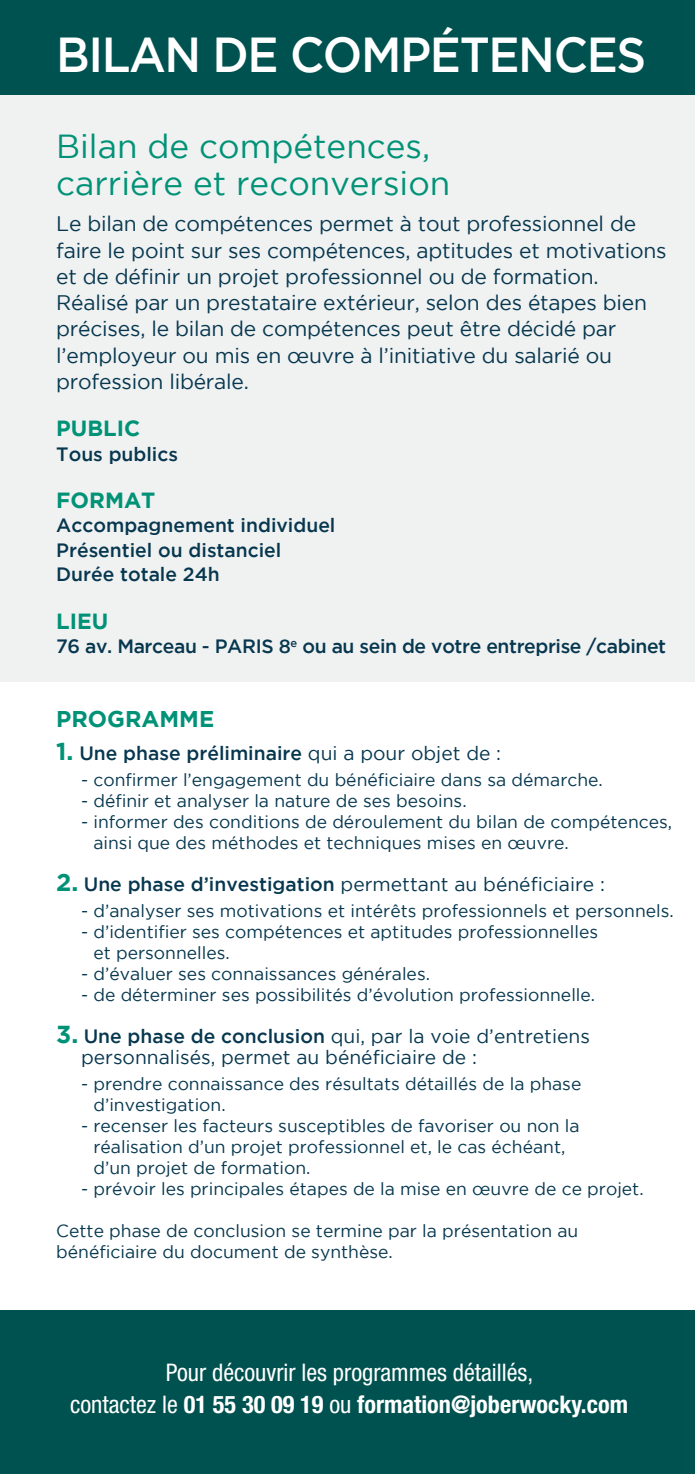
<style>
.page{position:relative;width:695px;height:1474px;background:#fff}
.page>*{position:absolute;margin:0;border:0;box-sizing:border-box;transform-origin:0 0}
.t1{font:500 49px "Gotham";letter-spacing:-.03em;color:#fff;scale:.95 1}
.t2{font:33.25px/36.8px "Gotham";color:#009277}
.t3{font:condensed 24.32px/32.4px "Helvetica Neue LT Std";color:#fff;text-align:center}
.t4{font:700 22.75px "Gotham";color:#009277}
.t5{font:700 21.88px "Gotham";color:#009277}
.t6{font:21px/26.2px "Gotham";letter-spacing:-.01em;color:#06374f}
.t7{font:19.25px/21px "Gotham";color:#06374f}
.t8{font:500 19.25px/24.5px "Gotham";color:#06374f}
.t9{font:500 19.25px "Gotham";letter-spacing:-.02em;color:#06374f}
.t10{font:17.5px/21px "Gotham";color:#06374f}
.s1{font-weight:700;font-size:24.5px;color:#009277}
.s2{font-weight:400}
.s3{font-weight:500}
.s4{font-weight:700}
</style>
<div class="page">
<div style="left:2px;top:0;width:689px;height:682px;background:#f0f1f1"></div>
<div style="left:2px;top:0;width:689px;height:94px;background:#005250"></div>
<div style="left:2px;top:1310px;width:689px;height:163px;background:#005250"></div>
<div style="left:685px;top:0;width:9px;height:682px;background:#f0f1f1"></div>
<div style="left:685px;top:0;width:9px;height:94px;background:#005351"></div>
<div style="left:685px;top:1310px;width:9px;height:163px;background:#005351"></div>
<div style="left:0;top:0;width:24px;height:682px;background:#f0f1f1"></div>
<div style="left:0;top:0;width:24px;height:94px;background:#005250"></div>
<div style="left:0;top:1310px;width:24px;height:163px;background:#005250"></div>
<h1 class="t1" style="left:46px;top:27px;width:622px">BILAN DE COMPÉTENCES</h1>
<h1 class="t1" style="left:56px;top:27px;width:622px">BILAN DE COMPÉTENCES</h1>
<h2 class="t2" style="left:46px;top:128px;width:395px">Bilan de compétences, carrière et reconversion</h2>
<p class="t6" style="left:46px;top:210px;width:612px">Le bilan de compétences permet à tout professionnel de faire le point sur ses compétences, aptitudes et motivations et de définir un projet professionnel ou de formation.<br>Réalisé par un prestataire extérieur, selon des étapes bien précises, le bilan de compétences peut être décidé par l’employeur ou mis en œuvre à l’initiative du salarié ou profession libérale.</p>
<p class="t5" style="left:46px;top:415px;width:85px">PUBLIC</p>
<p class="t8" style="left:46px;top:441px;width:123px">Tous publics</p>
<p class="t5" style="left:46px;top:487px;width:101px">FORMAT</p>
<p class="t8" style="left:46px;top:513px;width:281px">Accompagnement individuel<br>Présentiel ou distanciel<br>Durée totale 24h</p>
<p class="t5" style="left:46px;top:608px;width:54px">LIEU</p>
<p class="t9" style="left:46px;top:635px;width:611px">76 av. Marceau - PARIS 8<sup>e</sup> ou au sein de votre entreprise /cabinet</p>
<h2 class="t2" style="left:56px;top:128px;width:395px">Bilan de compétences, ca rière et reconversion</h2>
<p class="t6" style="left:56px;top:210px;width:612px">Le bilan de compétences permet à tout profe sionnel de faire le point sur ses compétences, aptitudes et motivations et de définir un projet profe sionnel ou de formation.<br>Réalisé par un prestataire extérieur, selon des étapes bien précises, le bilan de compétences peut être décidé par l’employeur ou mis en œuvre à l’initiative du salarié ou profe sion libérale.</p>
<p class="t5" style="left:56px;top:415px;width:85px">PUBLIC</p>
<p class="t8" style="left:56px;top:441px;width:123px">Tous publics</p>
<p class="t5" style="left:56px;top:487px;width:101px">FORMAT</p>
<p class="t8" style="left:56px;top:513px;width:281px">A compagnement individuel<br>Présentiel ou distanciel<br>Durée totale 24h</p>
<p class="t5" style="left:56px;top:608px;width:54px">LIEU</p>
<p class="t9" style="left:56px;top:635px;width:611px">76 av. Marceau - PARIS 8<sup>e</sup> ou au sein de votre entreprise /cabinet</p>
<h3 class="t4" style="left:46px;top:705px;width:159px">PROGRAMME</h3>
<p class="t8" style="left:46px;top:740px;width:446px"><span class="s1">1.</span> Une phase préliminaire <span class="s2">qui a pour objet de :</span></p>
<p class="t10" style="left:71px;top:768px;width:523px">- confirmer l’engagement du bénéficiaire dans sa démarche.</p>
<p class="t10" style="left:71px;top:789px;width:387px">- définir et analyser la nature de ses besoins.</p>
<p class="t10" style="left:83px;top:810px;width:580px;text-indent:-12px">- informer des conditions de déroulement du bilan de compétences, ainsi que des méthodes et techniques mises en œuvre.</p>
<p class="t7" style="left:46px;top:873px;width:550px"><span class="s1">2.</span> <span class="s3">Une phase d’investigation</span> permettant au bénéficiaire :</p>
<p class="t10" style="left:71px;top:899px;width:594px">- d’analyser ses motivations et intérêts professionnels et personnels.</p>
<p class="t10" style="left:83px;top:920px;width:506px;text-indent:-12px">- d’identifier ses compétences et aptitudes professionnelles et personnelles.</p>
<p class="t10" style="left:71px;top:962px;width:350px">- d’évaluer ses connaissances générales.</p>
<p class="t10" style="left:71px;top:983px;width:515px">- de déterminer ses possibilités d’évolution professionnelle.</p>
<p class="t7" style="left:71px;top:1025px;width:510px;text-indent:-25px"><span class="s1">3.</span> <span class="s3">Une phase de conclusion</span> qui, par la voie d’entretiens personnalisés, permet au bénéficiaire de :</p>
<p class="t10" style="left:83px;top:1072px;width:489px;text-indent:-12px">- prendre connaissance des résultats détaillés de la phase d’investigation.</p>
<p class="t10" style="left:83px;top:1114px;width:487px;text-indent:-12px">- recenser les facteurs susceptibles de favoriser ou non la réalisation d’un projet professionnel et, le cas échéant, d’un projet de formation.</p>
<p class="t10" style="left:71px;top:1177px;width:564px">- prévoir les principales étapes de la mise en œuvre de ce projet.</p>
<p class="t10" style="left:46px;top:1219px;width:523px">Cette phase de conclusion se termine par la présentation au bénéficiaire du document de synthèse.</p>
<h3 class="t4" style="left:56px;top:705px;width:159px">PROGRAMME</h3>
<p class="t8" style="left:56px;top:740px;width:446px"><span class="s1">1.</span> Une phase préliminaire <span class="s2">qui a pour objet de :</span></p>
<p class="t10" style="left:81px;top:768px;width:523px">- confirmer l’engagement du bénéficiaire dans sa démarche.</p>
<p class="t10" style="left:81px;top:789px;width:387px">- définir et analyser la nature de ses besoins.</p>
<p class="t10" style="left:93px;top:810px;width:580px;text-indent:-12px">- informer des cond tions de déroulement du bilan de compétences, ainsi que des méthodes et techniques mises en œuvre.</p>
<p class="t7" style="left:56px;top:873px;width:550px"><span class="s1">2.</span> <span class="s3">Une phase d’investigation</span> perme tant au bénéficiaire :</p>
<p class="t10" style="left:81px;top:899px;width:594px">- d’analyser ses motivations et intérêts profe sio nels et perso nels.</p>
<p class="t10" style="left:93px;top:920px;width:506px;text-indent:-12px">- d’identifier ses compétences et ap itudes profe sio nelles et perso nelles.</p>
<p class="t10" style="left:81px;top:962px;width:350px">- d’évaluer ses co nai sances générales.</p>
<p class="t10" style="left:81px;top:983px;width:515px">- de déterminer ses po sib lités d’évolution profe sio nelle.</p>
<p class="t7" style="left:81px;top:1025px;width:510px;text-indent:-25px"><span class="s1">3.</span> <span class="s3">Une phase de conclusion</span> qui, par la voie d’entretiens perso nalisés, permet au bénéficiaire de :</p>
<p class="t10" style="left:93px;top:1072px;width:489px;text-indent:-12px">- prendre co nai sance des résultats détaillés de la phase d’investigation.</p>
<p class="t10" style="left:93px;top:1114px;width:487px;text-indent:-12px">- recenser les facteurs susceptibles de favoriser ou non la réalisation d’un projet profe sio nel et, le cas échéant, d’un projet de formation.</p>
<p class="t10" style="left:81px;top:1177px;width:564px">- prévoir les principales étapes de la mise en œuvre de ce projet.</p>
<p class="t10" style="left:56px;top:1219px;width:523px">Cette phase de conclusion se termine par la présentation au bénéficiaire du document de synthèse.</p>
<h3 class="t3" style="left:60px;top:1355px;width:559px">Pour découvrir les programmes détaillés,<br>contactez le <span class="s4">01 55 30 09 19</span> ou <span class="s4">formation@joberwocky.com</span></h3>
<h3 class="t3" style="left:70px;top:1355px;width:559px">Pour découv ir les programmes détaillés,<br>contactez le <span class="s4">01 5 30 09 19</span> ou <span class="s4">formation@joberwocky.com</span></h3>
</div>
